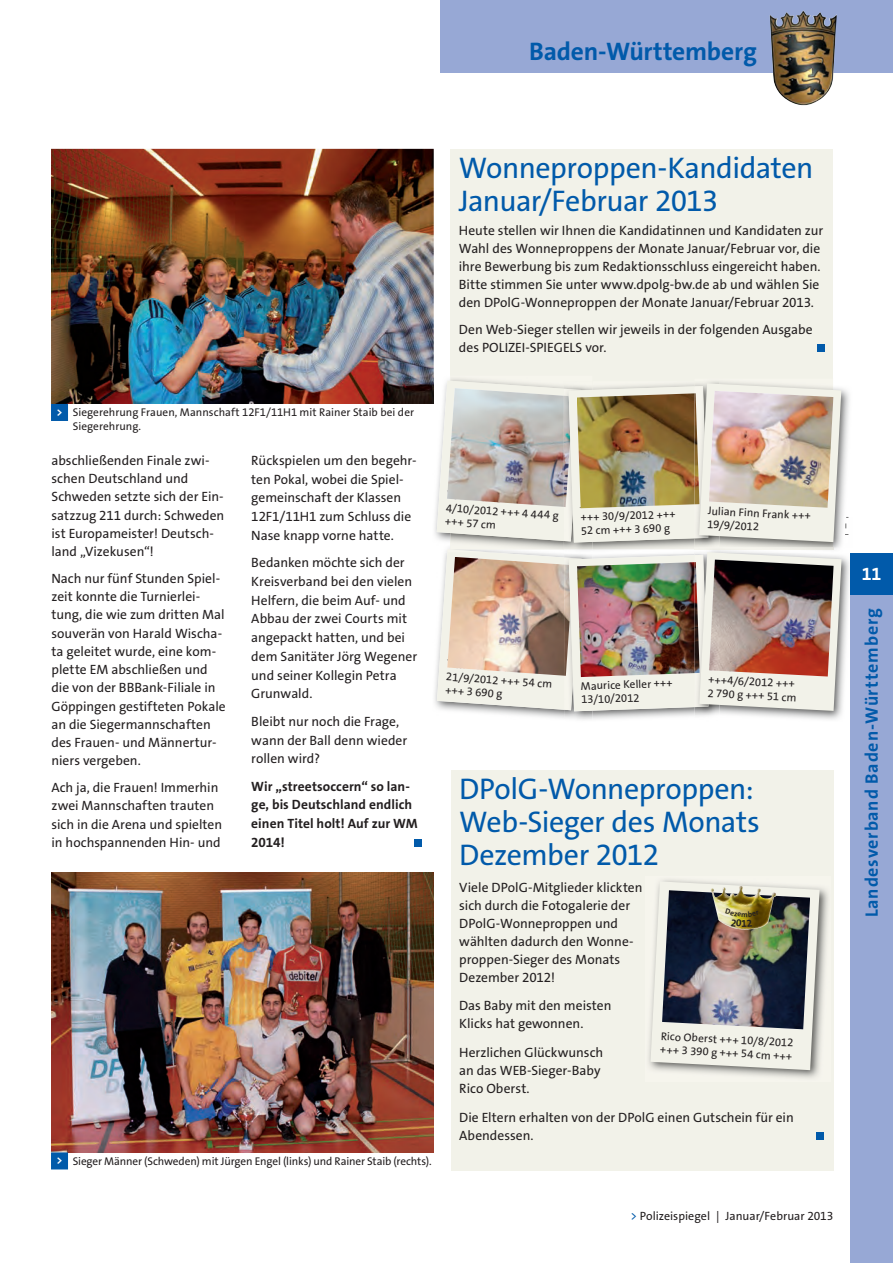
<style>
.page{position:relative;width:893px;height:1263px;background:#fff}
.page>*{position:absolute;margin:0;border:0;box-sizing:border-box;transform-origin:0 0}
.t1{font:30px/33px "The Sans Os F";letter-spacing:-.015em;color:#015aaa}
.t2{font:700 25.5px "The Sans Os F";letter-spacing:-.005em;color:#015aaa}
.t3{font:700 18px "The Sans Os F";letter-spacing:.045em;color:#015aaa}
.t4{font:700 18px "The Sans Os F";color:#fff}
.t5{font:13.5px/18.3px "The Sans Os F";color:#231f20}
.t6{font:700 13.5px/18.8px "The Sans Os F";letter-spacing:.005em;color:#231f20}
.t7{font:12px "The Sans Os F";color:#231f20}
.t8{font:11.25px/13.5px "The Sans Os F";color:#231f20}
.s1{font-weight:700;color:#fff}
.s2{color:#015aaa}
</style>
<div class="page">
<div style="left:414px;top:840px;width:7px;height:7px;background:#015aaa"></div>
<img style="left:51px;top:872px;width:383px;height:280px">
<div style="left:51px;top:1152px;width:17px;height:17px;background:#015aaa"></div>
<img style="left:51px;top:149px;width:383px;height:255px">
<div style="left:51px;top:404px;width:17px;height:17px;background:#015aaa"></div>
<img style="left:434px;top:665px;width:261px;height:54px">
<img style="left:564px;top:711px;width:29px;height:9px">
<div style="left:450px;top:149px;width:383px;height:400px;background:#f2f2e9"></div>
<div style="left:817px;top:345px;width:8px;height:7px;background:#015aaa"></div>
<img style="left:434px;top:380px;width:16px;height:157px">
<img style="left:432px;top:376px;width:2px;height:28px">
<img style="left:592px;top:542px;width:102px;height:7px">
<img style="left:564px;top:542px;width:28px;height:7px">
<img style="left:694px;top:388px;width:156px;height:159px">
<img style="left:437px;top:381px;width:404px;height:161px">
<img style="left:709px;top:391px;width:124px;height:117px">
<img style="left:720px;top:556px;width:130px;height:164px">
<img style="left:437px;top:549px;width:404px;height:162px">
<img style="left:709px;top:560px;width:125px;height:116px">
<div style="left:451px;top:770px;width:382px;height:401px;background:#f2f2e9"></div>
<div style="left:817px;top:1132px;width:7px;height:7px;background:#015aaa"></div>
<img style="left:649px;top:880px;width:179px;height:198px">
<div style="left:850px;top:553px;width:43px;height:42px;background:#015aaa"></div>
<div style="left:850px;top:595px;width:43px;height:668px;background:#97a8d5"></div>
<div style="left:440px;top:0;width:453px;height:72px;background:#97a8d5"></div>
<img style="left:770px;top:11px;width:67px;height:94px">
<img style="left:650px;top:881px;width:170px;height:189px">
<h2 class="t2" style="left:529px;top:35px;width:229px">Baden-Württemberg</h2>
<h1 class="t1" style="left:459px;top:151px;width:356px">Wonneproppen-Kandidaten<br>Januar/Februar 2013</h1>
<p class="t5" style="left:459px;top:222px;width:366px">Heute stellen wir Ihnen die Kandidatinnen und Kandidaten zur Wahl des Wonneproppens der Monate Januar/Februar vor, die ihre Bewerbung bis zum Redaktionsschluss eingereicht haben.<br>Bitte stimmen Sie unter www.dpolg-bw.de ab und wählen Sie den DPolG-Wonneproppen der Monate Januar/Februar 2013.</p>
<p class="t5" style="left:459px;top:320px;width:355px">Den Web-Sieger stellen wir jeweils in der folgenden Ausgabe des POLIZEI-SPIEGELS vor.</p>
<p class="t8" style="left:73px;top:406px;width:343px;text-indent:-16px"><span class="s1">&gt;</span> Siegerehrung Frauen, Mannschaft 12F1/11H1 mit Rainer Staib bei der<br>Siegerehrung.</p>
<p class="t5" style="left:51px;top:451px;width:174px">abschließenden Finale zwi&shy;schen Deutschland und<br>Schweden setzte sich der Ein&shy;satzzug 211 durch: Schweden ist Europameister! Deutsch&shy;land „Vizekusen“!</p>
<p class="t5" style="left:51px;top:569px;width:176px">Nach nur fünf Stunden Spiel&shy;zeit konnte die Turnierlei&shy;tung, die wie zum dritten Mal souverän von Harald Wischa&shy;ta geleitet wurde, eine kom&shy;plette EM abschließen und die von der BBBank-Filiale in<br>Göppingen gestifteten Pokale an die Siegermannschaften des Frauen- und Männertur&shy;niers vergeben.</p>
<p class="t5" style="left:51px;top:778px;width:172px">Ach ja, die Frauen! Immerhin zwei Mannschaften trauten sich in die Arena und spielten in hochspannenden Hin- und</p>
<p class="t5" style="left:251px;top:451px;width:167px;line-height:18.8px">Rückspielen um den begehr&shy;ten Pokal, wobei die Spiel&shy;gemeinschaft der Klassen<br>12F1/11H1 zum Schluss die<br>Nase knapp vorne hatte.</p>
<p class="t5" style="left:251px;top:553px;width:167px;line-height:18.8px">Bedanken möchte sich der<br>Kreisverband bei den vielen<br>Helfern, die beim Auf- und<br>Abbau der zwei Courts mit angepackt hatten, und bei dem Sanitäter Jörg Wegener und seiner Kollegin Petra<br>Grunwald.</p>
<p class="t5" style="left:251px;top:712px;width:157px;line-height:18.8px">Bleibt nur noch die Frage, wann der Ball denn wieder rollen wird?</p>
<p class="t6" style="left:251px;top:777px;width:168px">Wir „streetsoccern“ so lan&shy;ge, bis Deutschland endlich einen Titel holt! Auf zur WM<br>2014!</p>
<p class="t8" style="left:56px;top:1154px;width:377px"><span class="s1">&gt;</span> Sieger Männer (Schweden) mit Jürgen Engel (links) und Rainer Staib (rechts).</p>
<p class="t8" style="left:446px;top:501px;width:114px;rotate:4deg">4/10/2012 +++ 4 444 g +++ 57 cm</p>
<p class="t8" style="left:580px;top:511px;width:96px;rotate:-2deg">+++ 30/9/2012 +++<br>52 cm +++ 3 690 g</p>
<p class="t8" style="left:708px;top:504px;width:104px;rotate:3deg">Julian Finn Frank +++<br>19/9/2012</p>
<p class="t8" style="left:447px;top:670px;width:103px;rotate:4deg">21/9/2012 +++ 54 cm +++ 3 690 g</p>
<p class="t8" style="left:581px;top:679px;width:93px;rotate:-2deg">M aurice Keller +++<br>13/10/2012</p>
<p class="t8" style="left:709px;top:673px;width:88px;rotate:3deg">+++4/6/2012 +++<br>2 790 g +++ 51 cm</p>
<h1 class="t1" style="left:459px;top:773px;width:302px">DPolG-Wonneproppen:<br>Web-Sieger des Monats<br>Dezember 2012</h1>
<p class="t5" style="left:459px;top:878px;width:185px">Viele DPolG-Mitglieder klickten sich durch die Fotogalerie der<br>DPolG-Wonneproppen und wählten dadurch den Wonne&shy;proppen-Sieger des Monats<br>Dezember 2012!</p>
<p class="t5" style="left:459px;top:997px;width:154px">Das Baby mit den meisten<br>Klicks hat gewonnen.</p>
<p class="t5" style="left:459px;top:1043px;width:145px">Herzlichen Glückwunsch an das WEB-Sieger-Baby<br>Rico Oberst.</p>
<p class="t5" style="left:459px;top:1108px;width:336px">Die Eltern erhalten von der DPolG einen Gutschein für ein<br>Abendessen.</p>
<p class="t8" style="left:661px;top:1029px;width:134px;rotate:3deg">Rico O berst +++ 10/8/2012 +++ 3 390 g +++ 54 cm +++</p>
<p class="t7" style="left:630px;top:1208px;width:204px"><span class="s2">&gt;</span> Polizeispiegel | Januar/Februar 2013</p>
<h3 class="t4" style="left:862px;top:562px;width:21px">11</h3>
<h3 class="t3" style="left:860px;top:917px;width:311px;rotate:-90deg">Landesverband Baden-Württemberg</h3>
</div>
